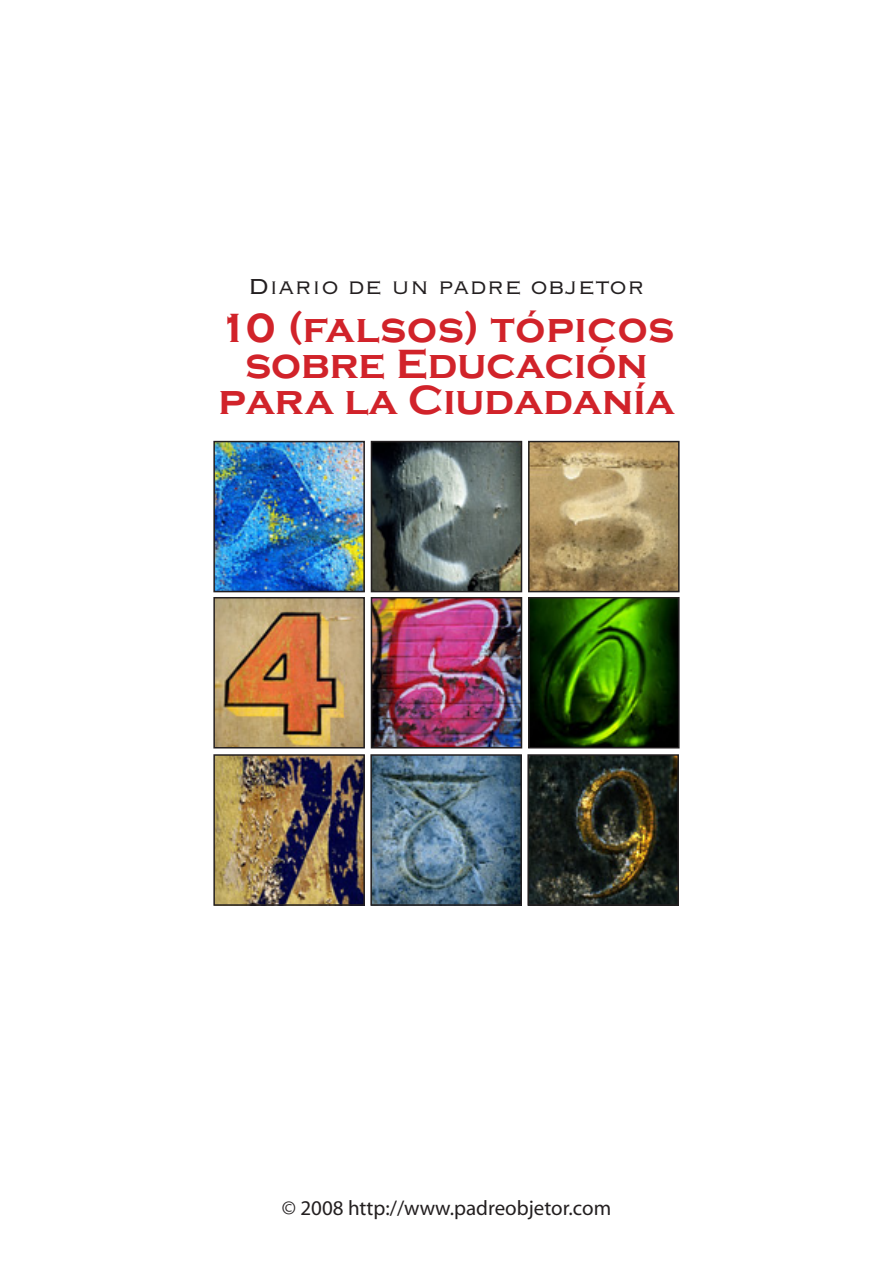
<style>
.page{position:relative;width:893px;height:1263px;background:#fff}
.page>*{position:absolute;margin:0;border:0;box-sizing:border-box;transform-origin:0 0}
.t1{font:700 42px/36px "Copperplate Gothic";color:#d1232a;text-align:center}
.t2{font:28.5px "Copperplate Thirty Two BC";color:#231f20}
.t3{font:21px "Myriad";color:#231f20}
</style>
<div class="page">
<img style="left:216px;top:444px;width:146px;height:145px">
<div style="left:213px;top:441px;width:152px;height:151px;border:2px solid #231f20"></div>
<img style="left:374px;top:444px;width:145px;height:145px">
<div style="left:371px;top:441px;width:151px;height:151px;border:2px solid #231f20"></div>
<img style="left:531px;top:444px;width:146px;height:145px">
<div style="left:528px;top:441px;width:152px;height:151px;border:2px solid #231f20"></div>
<img style="left:216px;top:600px;width:146px;height:145px">
<div style="left:213px;top:597px;width:152px;height:151px;border:2px solid #231f20"></div>
<img style="left:374px;top:600px;width:145px;height:145px">
<div style="left:371px;top:597px;width:151px;height:151px;border:2px solid #231f20"></div>
<img style="left:531px;top:600px;width:146px;height:145px">
<div style="left:528px;top:597px;width:152px;height:151px;border:2px solid #231f20"></div>
<img style="left:216px;top:757px;width:146px;height:146px">
<div style="left:213px;top:754px;width:152px;height:152px;border:2px solid #231f20"></div>
<img style="left:373px;top:757px;width:146px;height:146px">
<div style="left:370px;top:754px;width:152px;height:152px;border:2px solid #231f20"></div>
<img style="left:530px;top:757px;width:146px;height:146px">
<div style="left:527px;top:754px;width:152px;height:152px;border:2px solid #231f20"></div>
<p class="t2" style="left:249px;top:272px;width:397px">Diario de un padre objetor</p>
<p class="t1" style="left:218px;top:311px;width:458px">10 (falsos) tópicos sobre Educación para la Ciudadanía</p>
<p class="t3" style="left:282px;top:1197px;width:331px">© 2008 http://www.padreobjetor.com</p>
</div>
